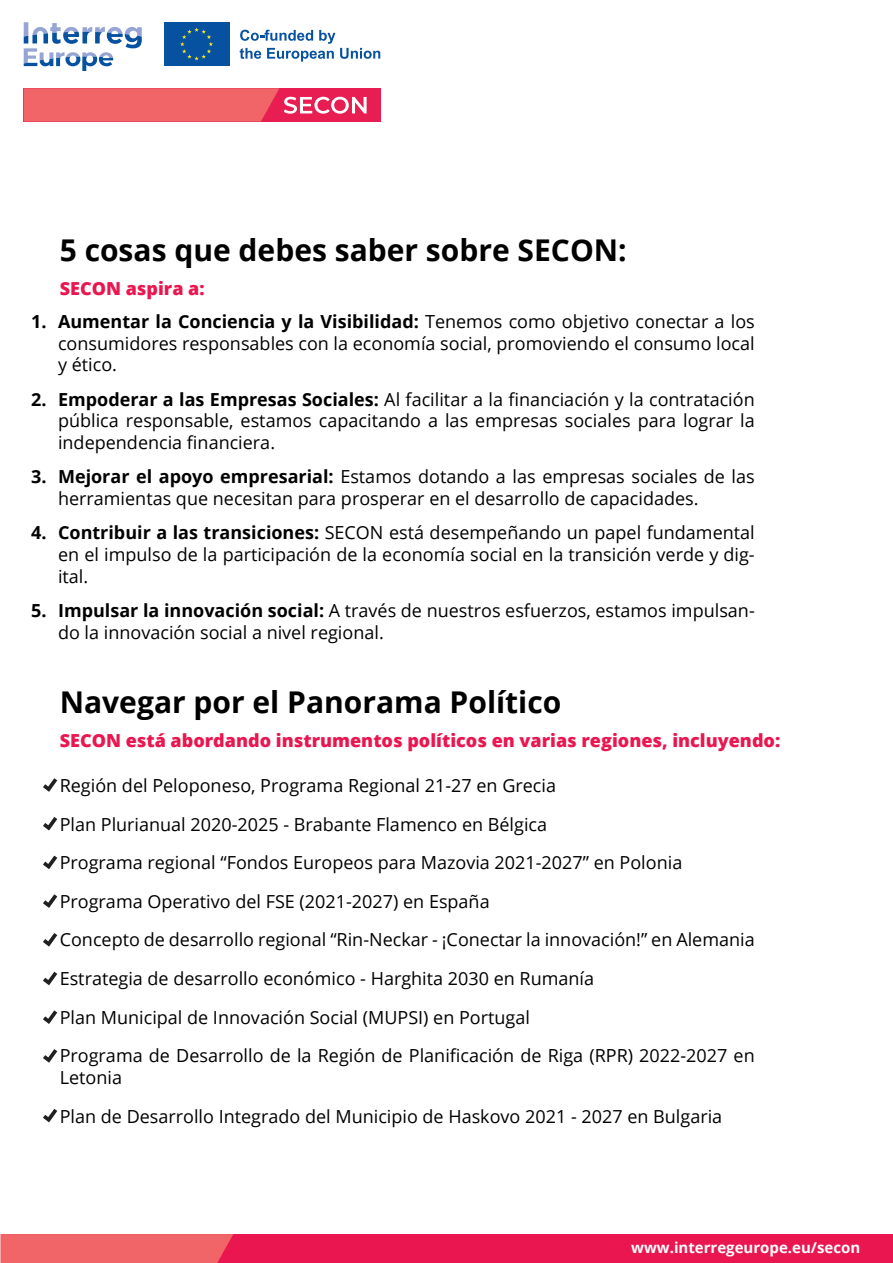
<style>
.page{position:relative;width:893px;height:1263px;background:#fff}
.page>*{position:absolute;margin:0;border:0;box-sizing:border-box;transform-origin:0 0}
.t1{font:700 30px "Open Sans";color:#000}
.t2{font:18px/21.6px "Open Sans";color:#000}
.t3{font:800 18px "Open Sans";color:#ea1650}
.t4{font:700 15px "Open Sans";color:#fff}
.s1{font-weight:700}
</style>
<div class="page">
<div style="left:1px;top:1234px;width:892px;height:29px;background:#ea1650"></div>
<div style="left:0;top:1234px;width:233px;height:29px;background:#f16467"></div>
<svg style="left:240px;top:30px;width:140px;height:32px"></svg>
<svg style="left:229px;top:22px;width:1px;height:44px"></svg>
<div style="left:164px;top:22px;width:65px;height:44px;background:#0651a0"></div>
<svg style="left:180px;top:28px;width:33px;height:33px"></svg>
<svg style="left:24px;top:22px;width:118px;height:49px"></svg>
<div style="left:24px;top:88px;width:357px;height:34px;background:#e81e52"></div>
<svg style="left:24px;top:88px;width:343px;height:34px"></svg>
<svg style="left:43px;top:778px;width:14px;height:14px"></svg>
<svg style="left:43px;top:817px;width:14px;height:13px"></svg>
<svg style="left:43px;top:855px;width:14px;height:14px"></svg>
<svg style="left:43px;top:894px;width:14px;height:14px"></svg>
<svg style="left:43px;top:933px;width:14px;height:14px"></svg>
<svg style="left:43px;top:972px;width:14px;height:13px"></svg>
<svg style="left:43px;top:1010px;width:14px;height:14px"></svg>
<svg style="left:43px;top:1049px;width:14px;height:14px"></svg>
<svg style="left:43px;top:1109px;width:14px;height:13px"></svg>
<h1 class="t1" style="left:60px;top:229px;width:569px">5 cosas que debes saber sobre SECON:</h1>
<p class="t3" style="left:60px;top:274px;width:146px">SECON aspira a:</p>
<p class="t2" style="left:58px;top:310px;width:698px;text-align:justify;text-indent:-27px"><span class="s1">1. Aumentar la Conciencia y la Visibilidad:</span> Tenemos como objetivo conectar a los consumidores responsables con la economía social, promoviendo el consumo local y ético.</p>
<p class="t2" style="left:58px;top:388px;width:698px;text-align:justify;text-indent:-27px"><span class="s1">2. Empoderar a las Empresas Sociales:</span> Al facilitar a la financiación y la contratación pública responsable, estamos capacitando a las empresas sociales para lograr la independencia financiera.</p>
<p class="t2" style="left:58px;top:466px;width:698px;text-indent:-27px"><span class="s1">3. Mejorar el apoyo empresarial:</span> Estamos dotando a las empresas sociales de las herramientas que necesitan para prosperar en el desarrollo de capacidades.</p>
<p class="t2" style="left:58px;top:522px;width:698px;text-align:justify;text-indent:-27px"><span class="s1">4. Contribuir a las transiciones:</span> SECON está desempeñando un papel fundamental en el impulso de la participación de la economía social en la transición verde y dig&shy;ital.</p>
<p class="t2" style="left:58px;top:599px;width:698px;text-indent:-27px"><span class="s1">5. Impulsar la innovación social:</span> A través de nuestros esfuerzos, estamos impulsan&shy;do la innovación social a nivel regional.</p>
<h1 class="t1" style="left:60px;top:681px;width:503px">Navegar por el Panorama Político</h1>
<p class="t3" style="left:60px;top:726px;width:722px">SECON está abordando instrumentos políticos en varias regiones, incluyendo:</p>
<p class="t2" style="left:60px;top:766px;width:696px;line-height:38.5px">Región del Peloponeso, Programa Regional 21-27 en Grecia<br>Plan Plurianual 2020-2025 - Brabante Flamenco en Bélgica<br>Programa regional “Fondos Europeos para Mazovia 2021-2027” en Polonia Programa Operativo del FSE (2021-2027) en España<br>Concepto de desarrollo regional “Rin-Neckar - ¡Conectar la innovación!” en Alemania Estrategia de desarrollo económico - Harghita 2030 en Rumanía<br>Plan Municipal de Innovación Social (MUPSI) en Portugal<br>Programa de Desarrollo de la Región de Planificación de Riga (RPR) 2022-2027 en</p>
<p class="t2" style="left:60px;top:1058px;width:664px;line-height:38.5px">Letonia<br>Plan de Desarrollo Integrado del Municipio de Haskovo 2021 - 2027 en Bulgaria</p>
<p class="t4" style="left:631px;top:1236px;width:231px">www.interregeurope.eu/secon</p>
</div>
